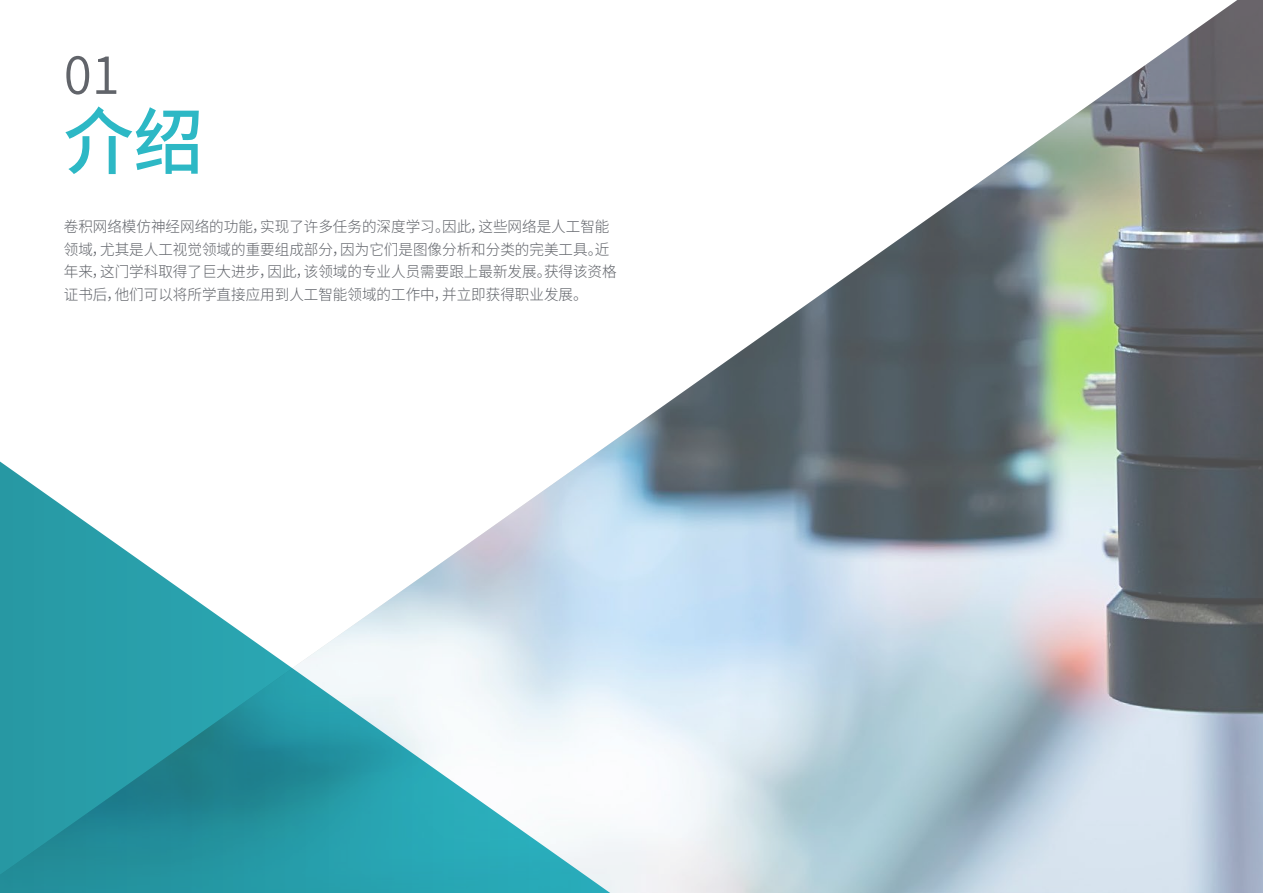
<style>
.page{position:relative;width:1263px;height:893px;background:#fff}
.page>*{position:absolute;margin:0;border:0;box-sizing:border-box;transform-origin:0 0}
.t1{font:500 72px "Source Han Sans CN";color:#2db8c5}
.t2{font:52.5px "Source Han Sans CN";color:#61646a}
.t3{font:300 15px/22.5px "Source Han Sans CN";color:#61646a}
</style>
<div class="page">
<img style="left:607px;top:0;width:656px;height:893px">
<svg style="left:0;top:446px;width:640px;height:447px"></svg>
<h2 class="t2" style="left:64px;top:45px;width:57px">01</h2>
<h1 class="t1" style="left:64px;top:101px;width:141px">介绍</h1>
<p class="t3" style="left:64px;top:216px;width:554px">卷积网络模仿神经网络的功能，实现了许多任务的深度学习。因此，这些网络是人工智能领域，尤其是人工视觉领域的重要组成部分，因为它们是图像分析和分类的完美工具。近年来，这门学科取得了巨大进步，因此，该领域的专业人员需要跟上最新发展。获得该资格证书后，他们可以将所学直接应用到人工智能领域的工作中，并立即获得职业发展。</p>
</div>
